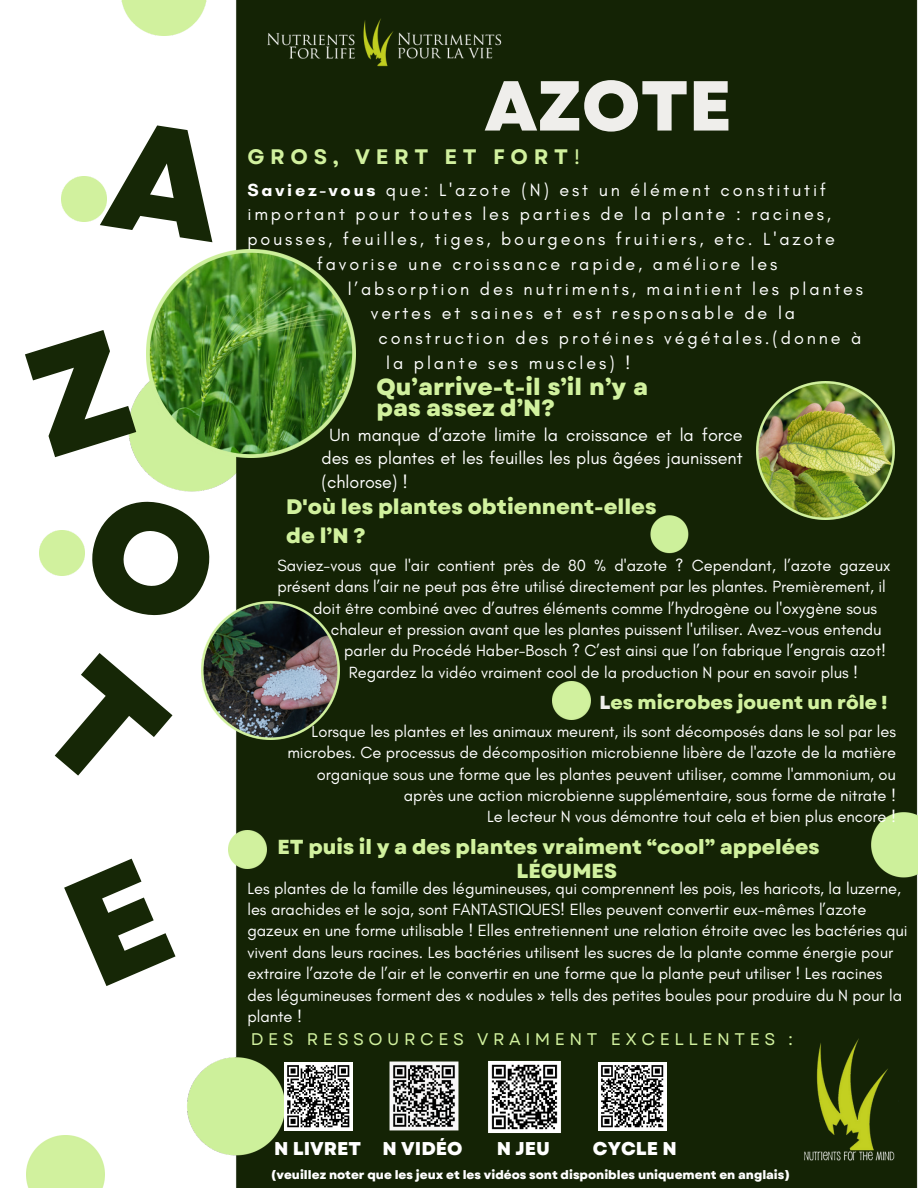
<style>
.page{position:relative;width:918px;height:1188px;background:#fff}
.page>*{position:absolute;margin:0;border:0;box-sizing:border-box;transform-origin:0 0}
.t1{font:800 70.5px "Garet";color:#efeeeb}
.t2{font:800 23.25px/20.2px "Garet";color:#d1f19e}
.t3{font:800 21px/29.2px "Garet";color:#d1f19e}
.t4{font:700 21px "Garet";letter-spacing:.27em;color:#d1f19e}
.t5{font:800 20.25px/24.8px "Garet";color:#d1f19e}
.t6{font:800 18.75px "Garet";color:#d1f19e}
.t7{font:800 18.45px "Garet";color:#fff}
.t8{font:18px/23.7px "Glacial Indifference";letter-spacing:.16em;color:#fff;text-align:justify}
.t9{font:16.8px "Garet";letter-spacing:.27em;color:#d1f19e}
.t10{font:16.5px/21.3px "Glacial Indifference";color:#fff}
.t11{font:800 12px "Garet";color:#fff}
.s1{font-weight:400}
.s2{font-weight:700}
.s3{color:#efeeeb}
.s4{font-family:"Noto Sans"}
</style>
<div class="page">
<img style="left:26px;top:1135px;width:79px;height:53px">
<img style="left:39px;top:531px;width:39px;height:45px">
<img style="left:62px;top:176px;width:38px;height:45px">
<img style="left:121px;top:0;width:797px;height:1188px">
<img style="left:257px;top:14px;width:254px;height:56px">
<img style="left:802px;top:1036px;width:100px;height:126px">
<img style="left:384px;top:1056px;width:81px;height:81px">
<img style="left:482px;top:1054px;width:85px;height:86px">
<img style="left:147px;top:249px;width:208px;height:208px">
<img style="left:756px;top:381px;width:139px;height:138px">
<img style="left:202px;top:602px;width:138px;height:138px">
<img style="left:228px;top:831px;width:39px;height:38px">
<img style="left:553px;top:682px;width:38px;height:38px">
<div style="left:284px;top:1062px;width:69px;height:69px;background:#fff"></div>
<svg style="left:287px;top:1065px;width:63px;height:63px"></svg>
<div style="left:598px;top:1062px;width:69px;height:69px;background:#fff"></div>
<svg style="left:601px;top:1065px;width:63px;height:63px"></svg>
<svg style="left:100px;top:118px;width:129px;height:124px"></svg>
<svg style="left:121px;top:328px;width:15px;height:129px"></svg>
<svg style="left:78px;top:486px;width:146px;height:144px"></svg>
<svg style="left:121px;top:652px;width:52px;height:145px"></svg>
<svg style="left:121px;top:857px;width:55px;height:129px"></svg>
<h6 class="t1" style="left:484px;top:55px;width:249px">AZOTE</h6>
<p class="t4" style="left:247px;top:142px;width:334px">GROS, VERT ET FORT<span class="s1">!</span></p>
<p class="t8" style="left:247px;top:177px;width:580px"><span class="s2">Saviez-vous</span> que: L'azote (N) est un élément constitutif</p>
<p class="t8" style="left:247px;top:202px;width:585px">important pour toutes les parties de la plante : racines,</p>
<p class="t8" style="left:247px;top:227px;width:589px">pousses, feuilles, tiges, bourgeons fruitiers, etc. L'azote</p>
<p class="t8" style="left:317px;top:252px;width:462px">favorise une croissance rapide, améliore les</p>
<p class="t8" style="left:348px;top:276px;width:517px">l’absorption des nutriments, maintient les plantes</p>
<p class="t8" style="left:371px;top:301px;width:426px">vertes et saines et est responsable de la</p>
<p class="t8" style="left:379px;top:326px;width:484px">construction des protéines végétales.(donne à</p>
<p class="t8" style="left:386px;top:351px;width:246px">la plante ses muscles) !</p>
<p class="t2" style="left:377px;top:377px;width:273px">Qu’arrive-t-il s’il n’y a pas assez d’N?</p>
<p class="t8" style="left:322px;top:422px;width:423px;text-indent:8px">Un manque d’azote limite la croissance et la force des es plantes et les feuilles les plus âgées jaunissent (chlorose) !</p>
<p class="t3" style="left:286px;top:492px;width:372px">D'où les plantes obtiennent-elles de l’N ?</p>
<h4 class="t10" style="left:277px;top:554px;width:615px">Saviez-vous que l'air contient près de 80 % d'azote ? Cependant, l’azote gazeux</h4>
<h4 class="t10" style="left:277px;top:576px;width:610px">présent dans l’air ne peut pas être utilisé directement par les plantes. Premièrement, il</h4>
<h4 class="t10" style="left:313px;top:597px;width:565px">doit être combiné avec d’autres éléments comme l’hydrogène ou l'oxygène sous</h4>
<h4 class="t10" style="left:331px;top:619px;width:552px">chaleur et pression avant que les plantes puissent l'utiliser. Avez-vous entendu</h4>
<h4 class="t10" style="left:344px;top:640px;width:543px">parler du Procédé Haber-Bosch ? C’est ainsi que l’on fabrique l’engrais azot!</h4>
<h4 class="t10" style="left:349px;top:661px;width:511px">Regardez la vidéo vraiment cool de la production N pour en savoir plus !</h4>
<h2 class="t6" style="left:600px;top:689px;width:289px"><span class="s3">L</span>es microbes jouent un rôle !</h2>
<p class="t10" style="left:287px;top:721px;width:610px;text-align:right">Lorsque les plantes et les animaux meurent, ils sont décomposés dans le sol par les microbes. Ce processus de décomposition microbienne libère de l'azote de la matière organique sous une forme que les plantes peuvent utiliser, comme l'ammonium, ou après une action microbienne supplémentaire, sous forme de nitrate !<br>Le lecteur N vous démontre tout cela et bien plus encore !</p>
<h6 class="t5" style="left:516px;top:834px;width:305px;text-indent:-239px">ET puis il y a des plantes vraiment “cool” appelées<br>LÉGUMES</h6>
<h6 class="t10" style="left:247px;top:877px;width:662px">Les plantes de la famille des légumineuses, qui comprennent les pois, les haricots, la luzerne, les arachides et le soja, sont FANTASTIQUES! Elles peuvent convertir eux-mêmes l’azote gazeux en une forme utilisable ! Elles entretiennent une relation étroite avec les bactéries qui vivent dans leurs racines. Les bactéries utilisent les sucres de la plante comme énergie pour extraire l’azote de l’air et le convertir en une forme que la plante peut utiliser ! Les racines des légumineuses forment des <span class="s4">«</span> nodules <span class="s4">»</span> tells des petites boules pour produire du N pour la plante !</h6>
<p class="t9" style="left:251px;top:1027px;width:544px">DES RESSOURCES VRAIMENT EXCELLENTES :</p>
<h6 class="t7" style="left:274px;top:1135px;width:190px">N LIVRET N VIDÉO</h6>
<h6 class="t7" style="left:497px;top:1135px;width:55px">N JEU</h6>
<h6 class="t7" style="left:593px;top:1135px;width:85px">CYCLE N</h6>
<h4 class="t11" style="left:271px;top:1166px;width:521px">(veuillez noter que les jeux et les vidéos sont disponibles uniquement en anglais)</h4>
</div>
